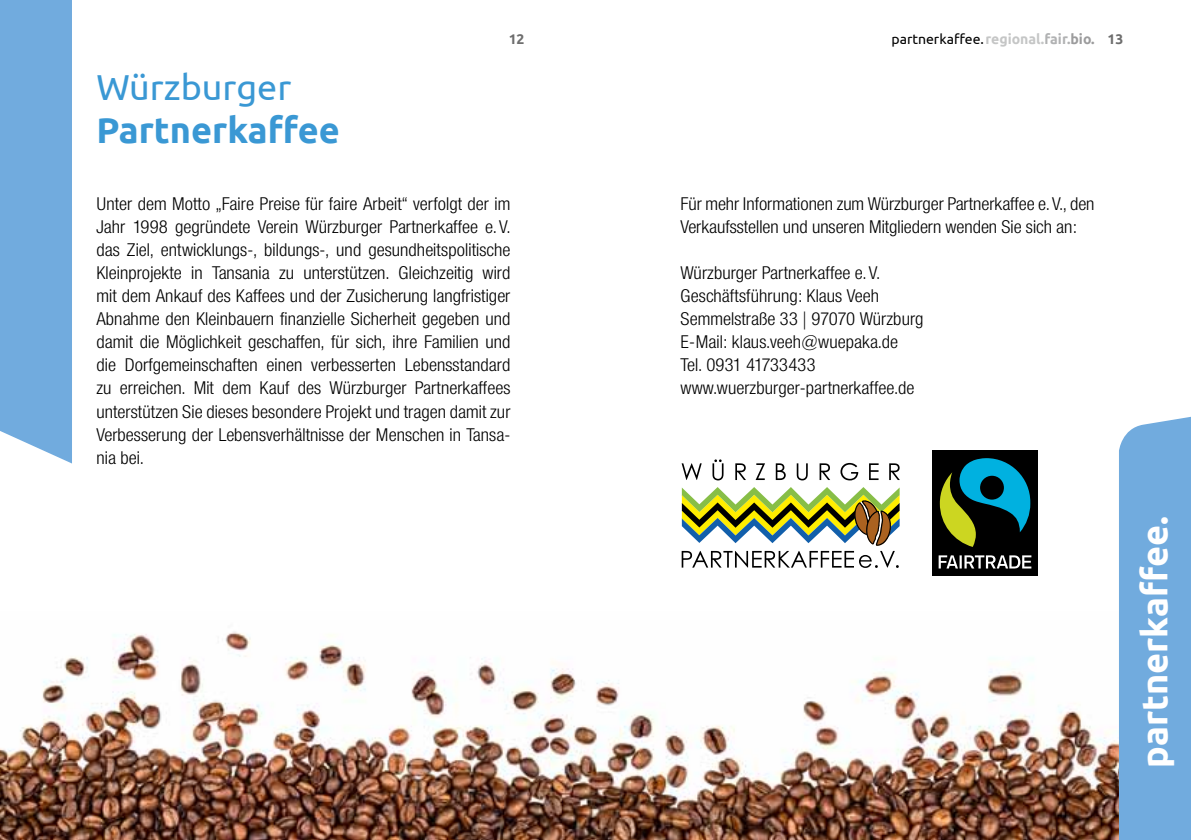
<style>
.page{position:relative;width:1191px;height:840px;background:#fff}
.page>*{position:absolute;margin:0;border:0;box-sizing:border-box;transform-origin:0 0}
.t1{font:700 36px "Ubuntu";color:#fff}
.t2{font:700 36px "Ubuntu";color:#3a98d4}
.t3{font:36px "Ubuntu";color:#3a98d4}
.t4{font:300 18px/23px "Neue Helvetica Condensed BQ";letter-spacing:.005em;color:#000;scale:1.05 1}
.t5{font:14px "Ubuntu";color:#000}
.t6{font:700 14px "Ubuntu";color:#6e6e6e}
.s1{font-weight:700;color:#c5c6c6}
.s2{font-weight:700;color:#b1b2b3}
.s3{font-weight:700;color:#9c9c9d}
.s4{font-weight:700;color:#6e6e6e}
</style>
<div class="page">
<img style="left:0;top:631px;width:1119px;height:208px">
<div style="left:1119px;top:416px;width:72px;height:423px;background:#71abde"></div>
<div style="left:0;top:0;width:72px;height:463px;background:#71abde"></div>
<svg style="left:681px;top:459px;width:219px;height:109px"></svg>
<div style="left:932px;top:450px;width:105px;height:125px;background:#000"></div>
<svg style="left:939px;top:458px;width:91px;height:88px"></svg>
<svg style="left:938px;top:555px;width:93px;height:13px"></svg>
<h1 class="t3" style="left:96px;top:65px;width:196px">Würzburger</h1>
<h1 class="t2" style="left:96px;top:109px;width:245px">Partnerkaffee</h1>
<p class="t6" style="left:509px;top:30px;width:17px">12</p>
<p class="t5" style="left:891px;top:30px;width:233px">partnerkaffee.<span class="s1">regional.</span><span class="s2">fair.</span><span class="s3">bio.</span> <span class="s4">13</span></p>
<p class="t4" style="left:96px;top:192px;width:396px;text-align:justify">Unter dem Motto „Faire Preise für faire Arbeit“ verfolgt der im Jahr 1998 gegründete Verein Würzburger Partnerkaffee e. V. das Ziel, entwicklungs-, bildungs-, und gesundheitspolitische Kleinprojekte in Tansania zu unterstützen. Gleichzeitig wird mit dem Ankauf des Kaffees und der Zusicherung langfristiger Abnahme den Kleinbauern finanzielle Sicherheit gegeben und damit die Möglichkeit geschaffen, für sich, ihre Familien und die Dorfgemeinschaften einen verbesserten Lebensstandard zu erreichen. Mit dem Kauf des Würzburger Partnerkaffees unterstützen Sie dieses besondere Projekt und tragen damit zur Verbesserung der Lebensverhältnisse der Menschen in Tansa&shy;nia bei.</p>
<p class="t4" style="left:680px;top:192px;width:396px">Für mehr Informationen zum Würzburger Partnerkaffee e. V., den<br>Verkaufsstellen und unseren Mitgliedern wenden Sie sich an:</p>
<p class="t4" style="left:680px;top:261px;width:233px">Würzburger Partnerkaffee e. V.<br>Geschäftsführung: Klaus Veeh<br>Semmelstraße 33 | 97070 Würzburg<br>E-Mail: klaus.veeh@wuepaka.de<br>Tel. 0931 41733433 www.wuerzburger-partnerkaffee.de</p>
<h1 class="t1" style="left:1132px;top:767px;width:253px;rotate:-90deg">partnerkaffee.</h1>
</div>
